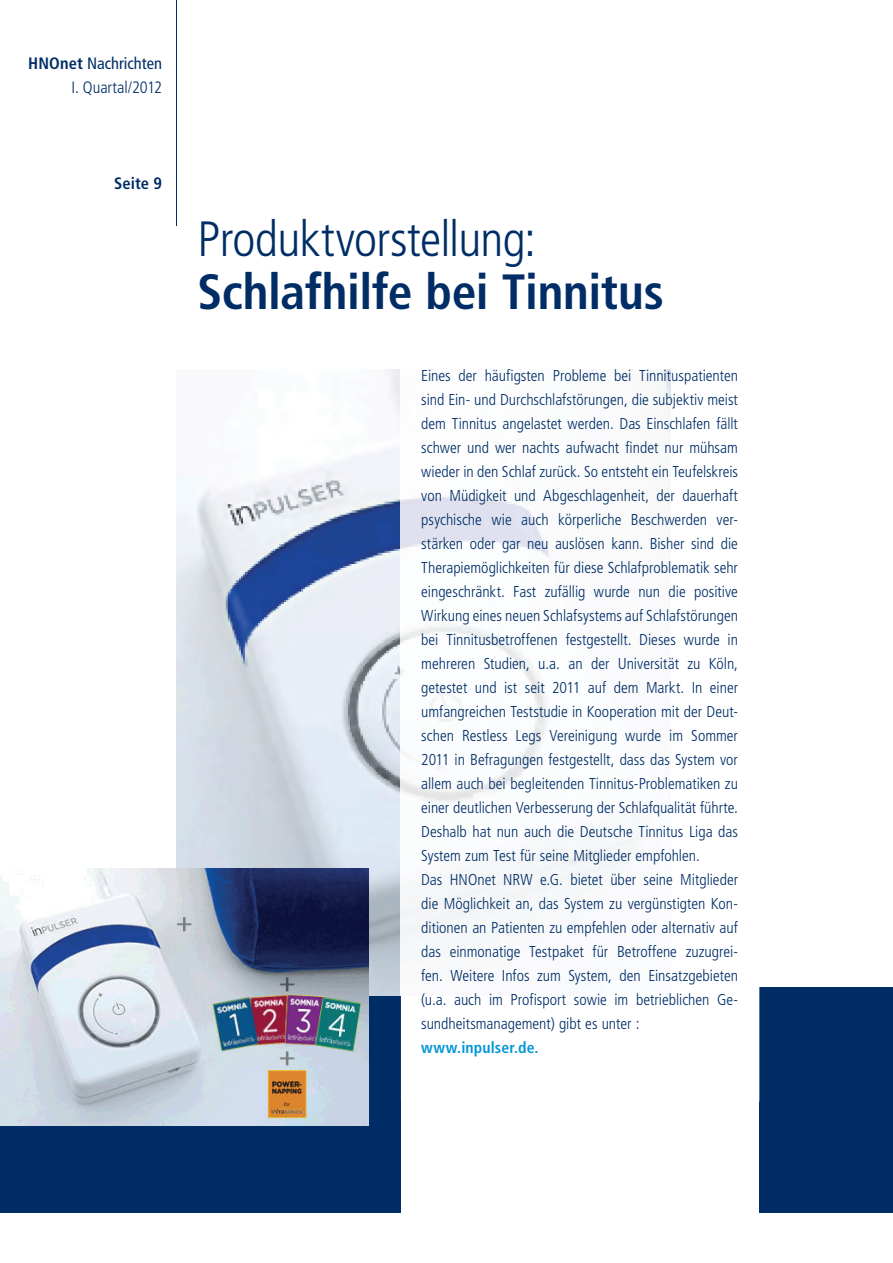
<style>
.page{position:relative;width:893px;height:1263px;background:#fff}
.page>*{position:absolute;margin:0;border:0;box-sizing:border-box;transform-origin:0 0}
.t1{font:700 condensed 49.5px "Frutiger LT";letter-spacing:-.005em;color:#002d66}
.t2{font:300 condensed 49.5px "Frutiger LT";letter-spacing:-.015em;color:#002d66}
.t3{font:300 condensed 16.5px/24px "Frutiger LT";letter-spacing:-.005em;color:#002d66;text-align:right}
.t4{font:700 condensed 16.5px "Frutiger LT";color:#002d66}
.t5{font:300 condensed 15.75px/24px "Frutiger LT";color:#002d66}
.t6{font:700 condensed 15.75px "Frutiger LT";letter-spacing:.01em;color:#0696d7}
.s1{font-weight:700}
.s2{font-weight:400}
</style>
<div class="page">
<div style="left:0;top:988px;width:401px;height:225px;background:#002d66"></div>
<div style="left:759px;top:988px;width:134px;height:225px;background:#002d66"></div>
<hr style="left:176px;top:0;width:1px;height:225px;background:#002d66">
<img style="left:176px;top:369px;width:225px;height:626px">
<svg style="left:401px;top:369px;width:270px;height:584px"></svg>
<img style="left:0;top:869px;width:369px;height:256px">
<p class="t3" style="left:28px;top:52px;width:135px"><span class="s1">HNOnet</span> <span class="s2">Nachrichten<br></span>I. Quartal/2012</p>
<p class="t4" style="left:114px;top:174px;width:49px">Seite 9</p>
<h1 class="t2" style="left:197px;top:211px;width:340px">Produktvorstellung:</h1>
<h1 class="t1" style="left:197px;top:262px;width:468px">Schlafhilfe bei Tinnitus</h1>
<p class="t5" style="left:421px;top:364px;width:318px">Eines der häufigsten Probleme bei Tinnituspatienten sind Ein- und Durchschlafstörungen, die subjektiv meist dem Tinnitus angelastet werden. Das Einschlafen fällt schwer und wer nachts aufwacht findet nur mühsam wieder in den Schlaf zurück. So entsteht ein Teufelskreis von Müdigkeit und Abgeschlagenheit, der dauerhaft psychische wie auch körperliche Beschwerden ver&shy;stärken oder gar neu auslösen kann. Bisher sind die Therapiemöglichkeiten für diese Schlafproblematik sehr eingeschränkt. Fast zufällig wurde nun die positive Wirkung eines neuen Schlafsystems auf Schlafstörungen bei Tinnitusbetroffenen festgestellt. Dieses wurde in mehreren Studien, u.a. an der Universität zu Köln, getestet und ist seit 2011 auf dem Markt. In einer umfangreichen Teststudie in Kooperation mit der Deut&shy;schen Restless Legs Vereinigung wurde im Sommer 2011 in Befragungen festgestellt, dass das System vor allem auch bei begleitenden Tinnitus-Problematiken zu einer deutlichen Verbesserung der Schlafqualität führte.<br>Deshalb hat nun auch die Deutsche Tinnitus Liga das System zum Test für seine Mitglieder empfohlen.<br>Das HNOnet NRW e.G. bietet über seine Mitglieder die Möglichkeit an, das System zu vergünstigten Kon&shy;ditionen an Patienten zu empfehlen oder alternativ auf das einmonatige Testpaket für Betroffene zuzugrei&shy;fen. Weitere Infos zum System, den Einsatzgebieten (u.a. auch im Profisport sowie im betrieblichen Ge&shy;sundheitsmanagement) gibt es unter :</p>
<p class="t6" style="left:421px;top:1039px;width:119px">www.inpulser.de.</p>
</div>
